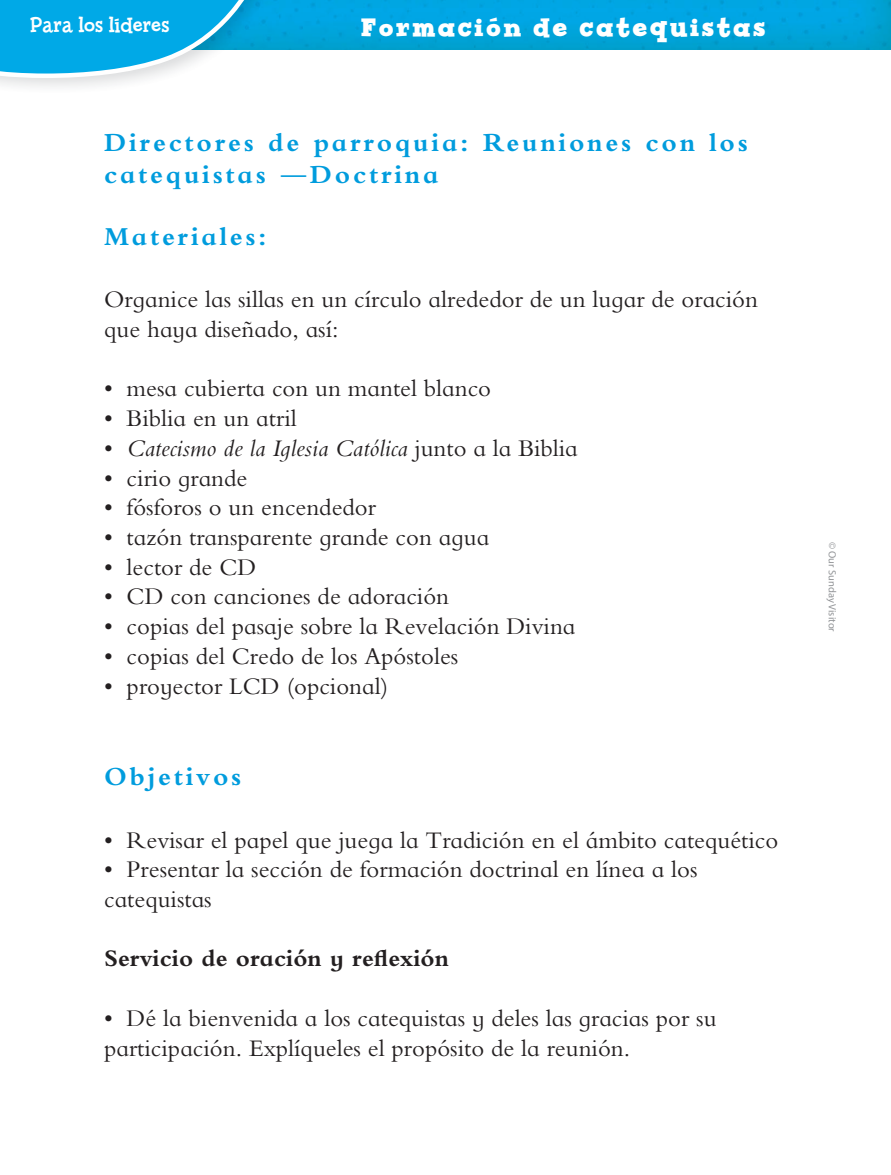
<style>
.page{position:relative;width:891px;height:1175px;background:#fff}
.page>*{position:absolute;margin:0;border:0;box-sizing:border-box;transform-origin:0 0}
.t1{font:700 27px/32.4px "Bembo Infant MT Std";letter-spacing:.1em;color:#009cdd}
.t2{font:700 27px "Billy Serif";letter-spacing:.1em;color:#fff}
.t3{font:24.75px/29.7px "Bembo Infant MT Std";color:#231f20}
.t4{font:italic 24.75px "Bembo Infant MT Std";color:#231f20}
.t5{font:700 24.75px "Bembo Infant MT Std";color:#231f20}
.t6{font:22.5px "Billy Serif";color:#fff}
.t7{font:10.5px "Myriad Pro";color:#939598}
.s1{font-family:"Myriad Pro";font-weight:400}
.s2{font-style:normal}
</style>
<div class="page">
<img style="left:278px;top:0;width:613px;height:50px">
<img style="left:2px;top:0;width:276px;height:87px">
<svg style="left:0;top:0;width:261px;height:84px"></svg>
<p class="t6" style="left:31px;top:12px;width:140px">Para los líderes</p>
<p class="t2" style="left:361px;top:12px;width:405px">Formación de catequistas</p>
<p class="t1" style="left:104px;top:126px;width:645px">Directores de parroquia: Reuniones con los catequistas <span class="s1">—</span>Doctrina</p>
<p class="t1" style="left:104px;top:221px;width:164px">Materiales:</p>
<p class="t3" style="left:104px;top:284px;width:655px">Organice las sillas en un círculo alrededor de un lugar de oración que haya diseñado, así:</p>
<p class="t3" style="left:104px;top:373px;width:389px">• mesa cubierta con un mantel blanco</p>
<p class="t3" style="left:104px;top:403px;width:194px">• Biblia en un atril</p>
<p class="t4" style="left:104px;top:434px;width:475px"><span class="s2">•</span> Catecismo de la Iglesia Católica <span class="s2">junto a la Biblia</span></p>
<p class="t3" style="left:104px;top:462px;width:145px">• cirio grande</p>
<p class="t3" style="left:104px;top:492px;width:273px">• fósforos o un encendedor</p>
<p class="t3" style="left:104px;top:522px;width:387px">• tazón transparente grande con agua</p>
<p class="t3" style="left:104px;top:551px;width:154px">• lector de CD</p>
<p class="t3" style="left:104px;top:581px;width:347px">• CD con canciones de adoración</p>
<p class="t3" style="left:104px;top:611px;width:473px">• copias del pasaje sobre la Revelación Divina</p>
<p class="t3" style="left:104px;top:641px;width:356px">• copias del Credo de los Apóstoles</p>
<p class="t3" style="left:104px;top:670px;width:286px">• proyector LCD (opcional)</p>
<p class="t1" style="left:104px;top:761px;width:139px">Objetivos</p>
<p class="t3" style="left:104px;top:824px;width:676px">• Revisar el papel que juega la Tradición en el ámbito catequético</p>
<p class="t3" style="left:104px;top:854px;width:595px">• Presentar la sección de formación doctrinal en línea a los catequistas</p>
<p class="t5" style="left:104px;top:945px;width:346px">Servicio de oración y reflexión</p>
<p class="t3" style="left:104px;top:1002px;width:614px">• Dé la bienvenida a los catequistas y deles las gracias por su participación. Explíqueles el propósito de la reunión.</p>
<p class="t7" style="left:839px;top:542px;width:91px;rotate:90deg">© Our Sunday Visitor</p>
</div>
